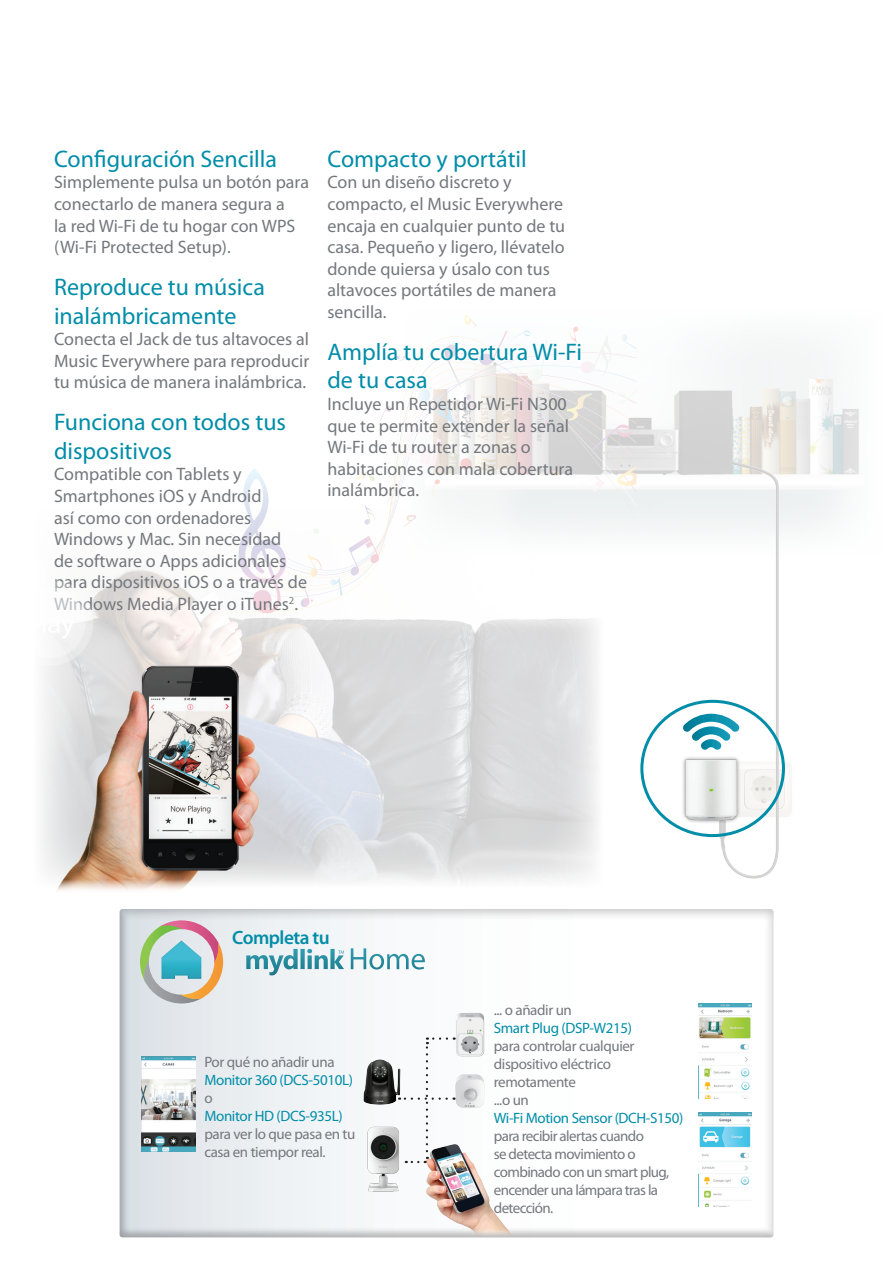
<style>
.page{position:relative;width:893px;height:1263px;background:#fff}
.page>*{position:absolute;margin:0;border:0;box-sizing:border-box;transform-origin:0 0}
.t1{font:24px/28.8px "Myriad Pro";color:#008da8}
.t2{font:600 19.2px "Myriad Pro";letter-spacing:-.025em;color:#008da8}
.t3{font:18px/21.6px "Myriad Pro";color:#74787d}
.t4{font:15px/18px "Myriad Pro";letter-spacing:-.03em;color:#74787d}
.t5{font:15px "Myriad Pro";letter-spacing:-.025em;color:#008da8}
</style>
<div class="page">
<img style="left:390px;top:623px;width:208px;height:260px">
<img style="left:576px;top:326px;width:283px;height:203px">
<svg style="left:390px;top:619px;width:204px;height:4px"></svg>
<svg style="left:230px;top:336px;width:406px;height:224px"></svg>
<svg style="left:582px;top:476px;width:23px;height:16px"></svg>
<svg style="left:348px;top:536px;width:31px;height:24px"></svg>
<svg style="left:621px;top:334px;width:15px;height:15px"></svg>
<svg style="left:303px;top:528px;width:16px;height:12px"></svg>
<svg style="left:566px;top:389px;width:70px;height:61px"></svg>
<svg style="left:615px;top:466px;width:21px;height:20px"></svg>
<svg style="left:300px;top:553px;width:42px;height:7px"></svg>
<svg style="left:356px;top:315px;width:203px;height:212px"></svg>
<svg style="left:567px;top:327px;width:47px;height:50px"></svg>
<svg style="left:235px;top:468px;width:52px;height:92px"></svg>
<img style="left:714px;top:449px;width:82px;height:430px">
<img style="left:659px;top:741px;width:112px;height:106px">
<svg style="left:683px;top:714px;width:57px;height:36px"></svg>
<div style="left:640px;top:700px;width:145px;height:137px;border:3px solid #008da8;border-radius:50%"></div>
<div style="left:118px;top:906px;width:657px;height:334px;background:#231f20;opacity:.26"></div>
<svg style="left:140px;top:920px;width:83px;height:83px;background:#b9c5be"></svg>
<svg style="left:246px;top:948px;width:179px;height:21px"></svg>
<img style="left:698px;top:1003px;width:54px;height:95px">
<img style="left:142px;top:1056px;width:53px;height:95px">
<img style="left:447px;top:1003px;width:47px;height:63px">
<img style="left:360px;top:1056px;width:39px;height:52px">
<img style="left:452px;top:1070px;width:36px;height:51px">
<svg style="left:399px;top:1037px;width:48px;height:114px"></svg>
<img style="left:415px;top:1132px;width:96px;height:105px">
<img style="left:362px;top:1121px;width:41px;height:76px">
<svg style="left:425px;top:1157px;width:3px;height:6px"></svg>
<svg style="left:406px;top:1161px;width:12px;height:2px"></svg>
<img style="left:698px;top:1112px;width:54px;height:94px">
<img style="left:41px;top:560px;width:349px;height:331px">
<h1 class="t1" style="left:54px;top:144px;width:225px">Configuración Sencilla</h1>
<p class="t3" style="left:54px;top:171px;width:257px">Simplemente pulsa un botón para conectarlo de manera segura a<br>la red Wi-Fi de tu hogar con WPS (Wi-Fi Protected Setup).</p>
<h1 class="t1" style="left:54px;top:272px;width:212px">Reproduce tu música inalámbricamente</h1>
<p class="t3" style="left:54px;top:328px;width:257px;text-align:justify">Conecta el Jack de tus altavoces al Music Everywhere para reproducir tu música de manera inalámbrica.</p>
<h1 class="t1" style="left:54px;top:407px;width:234px">Funciona con todos tus dispositivos</h1>
<p class="t3" style="left:54px;top:463px;width:255px">Compatible con Tablets y<br>Smartphones iOS y Android<br>así como con ordenadores<br>Windows y Mac. Sin necesidad<br>de software o Apps adicionales para dispositivos iOS o a través de<br>Windows Media Player o iTunes<sup>2</sup>.</p>
<h1 class="t1" style="left:327px;top:144px;width:201px">Compacto y portátil</h1>
<p class="t3" style="left:327px;top:171px;width:239px">Con un diseño discreto y compacto, el Music Everywhere encaja en cualquier punto de tu casa. Pequeño y ligero, llévatelo donde quiersa y úsalo con tus altavoces portátiles de manera sencilla.</p>
<h1 class="t1" style="left:327px;top:337px;width:256px">Amplía tu cobertura Wi-Fi de tu casa</h1>
<p class="t3" style="left:327px;top:393px;width:247px">Incluye un Repetidor Wi-Fi N300 que te permite extender la señal<br>Wi-Fi de tu router a zonas o habitaciones con mala cobertura inalámbrica.</p>
<p class="t2" style="left:232px;top:925px;width:99px">Completa tu</p>
<p class="t4" style="left:204px;top:1053px;width:132px">Por qué no añadir una</p>
<p class="t5" style="left:204px;top:1071px;width:150px">Monitor 360 (DCS-5010L)</p>
<p class="t4" style="left:204px;top:1089px;width:10px">o</p>
<p class="t5" style="left:204px;top:1107px;width:140px">Monitor HD (DCS-935L)</p>
<p class="t4" style="left:204px;top:1125px;width:153px">para ver lo que pasa en tu casa en tiempor real.</p>
<p class="t4" style="left:494px;top:1000px;width:80px">... o añadir un</p>
<p class="t5" style="left:494px;top:1018px;width:140px">Smart Plug (DSP-W215)</p>
<p class="t4" style="left:494px;top:1036px;width:142px">para controlar cualquier dispositivo eléctrico remotamente<br>...o un</p>
<p class="t5" style="left:494px;top:1108px;width:191px">Wi-Fi Motion Sensor (DCH-S150)</p>
<p class="t4" style="left:494px;top:1126px;width:177px">para recibir alertas cuando<br>se detecta movimiento o combinado con un smart plug, encender una lámpara tras la detección.</p>
</div>
